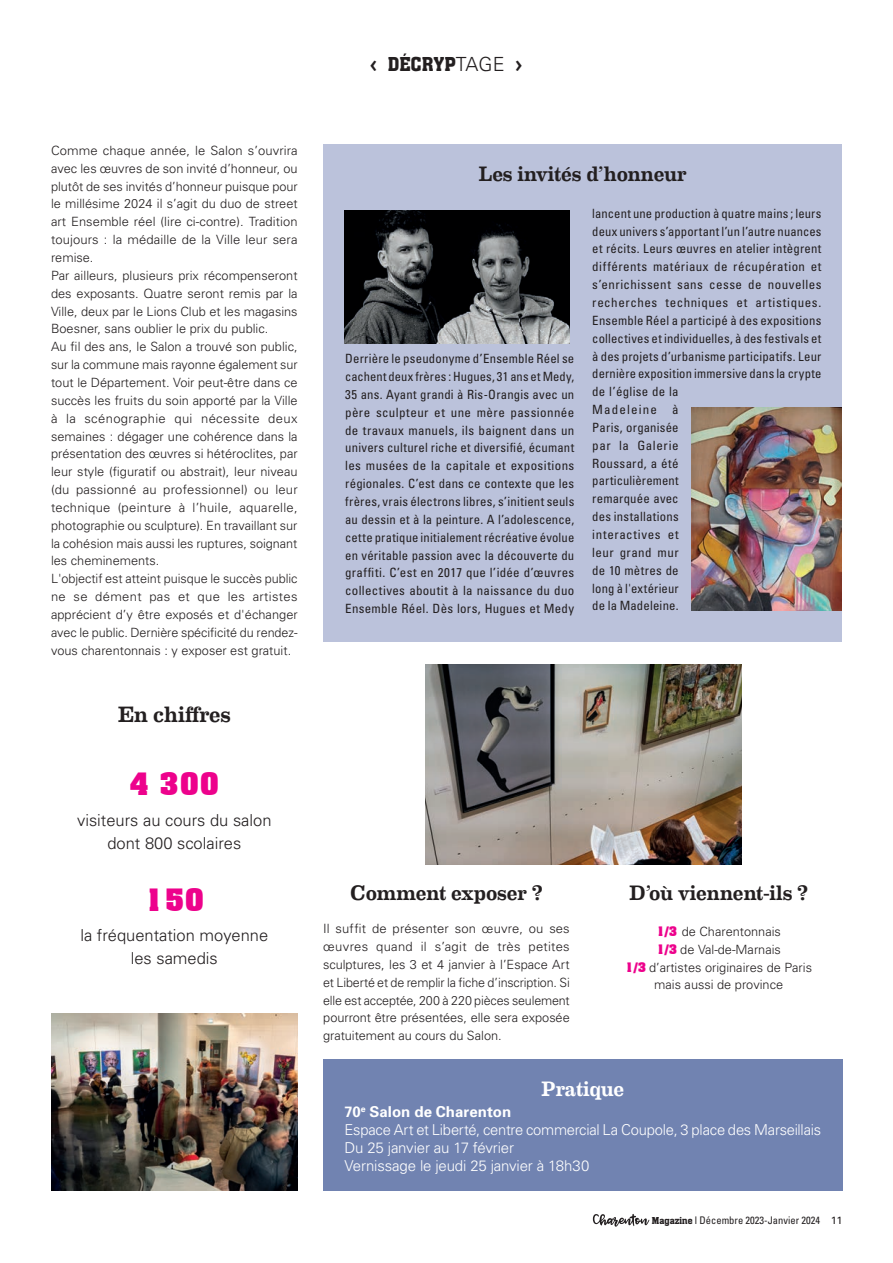
<style>
.page{position:relative;width:893px;height:1263px;background:#fff}
.page>*{position:absolute;margin:0;border:0;box-sizing:border-box;transform-origin:0 0}
.t1{font:700 30px "Aachen BT";color:#ed028c}
.t2{font:500 22.35px "Eames Century Modern";letter-spacing:-.005em;color:#231f20}
.t3{font:500 21px "Eames Century Modern";letter-spacing:-.01em;color:#231f20}
.t4{font:500 21px "Aachen D";letter-spacing:.005em;color:#231f20}
.t5{font:500 21px "Eames Century Modern";letter-spacing:-.01em;color:#fff}
.t6{font:300 16.5px "Univers";color:#231f20}
.t7{font:300 15px "Univers";letter-spacing:-.015em;color:#fff}
.t8{font:700 15px "Univers";color:#fff}
.t9{font:300 12.75px/17.9px "Univers";color:#231f20;text-align:justify}
.t10{font:condensed 12.75px/17.9px "Univers";letter-spacing:.02em;color:#231f20;text-align:justify}
.t11{font:condensed 10.5px "Univers";color:#231f20}
.s1{font-family:"Officina Serif";font-weight:700}
.s2{font-family:"Univers";font-weight:300;font-size:19.5px}
.s3{font-family:"Aachen BT";font-weight:700;color:#ed028c}
.s4{font-family:"Aachen D";font-weight:500;font-stretch:normal}
.s5{font-stretch:normal}
</style>
<div class="page">
<svg style="left:593px;top:1214px;width:56px;height:13px"></svg>
<div style="left:324px;top:145px;width:518px;height:497px;background:#bbc2db"></div>
<img style="left:344px;top:210px;width:226px;height:133px">
<img style="left:691px;top:407px;width:151px;height:204px">
<div style="left:323px;top:1059px;width:519px;height:131px;background:#7183b1"></div>
<img style="left:51px;top:1013px;width:247px;height:178px">
<img style="left:425px;top:664px;width:316px;height:200px">
<p class="t4" style="left:370px;top:52px;width:154px"><span class="s1">‹</span> DÉCRYP<span class="s2">TAGE</span> <span class="s1">›</span></p>
<p class="t9" style="left:51px;top:141px;width:248px">Comme chaque année, le Salon s’ouvrira avec les œuvres de son invité d’honneur, ou plutôt de ses invités d’honneur puisque pour le millésime 2024 il s’agit du duo de street art Ensemble réel (lire ci-contre). Tradition toujours : la médaille de la Ville leur sera remise.</p>
<p class="t9" style="left:51px;top:266px;width:248px">Par ailleurs, plusieurs prix récompenseront des exposants. Quatre seront remis par la Ville, deux par le Lions Club et les magasins Boesner, sans oublier le prix du public.</p>
<p class="t9" style="left:51px;top:337px;width:248px">Au fil des ans, le Salon a trouvé son public, sur la commune mais rayonne également sur tout le Département. Voir peut-être dans ce succès les fruits du soin apporté par la Ville à la scénographie qui nécessite deux semaines : dégager une cohérence dans la présentation des œuvres si hétéroclites, par leur style (figuratif ou abstrait), leur niveau (du passionné au professionnel) ou leur technique (peinture à l’huile, aquarelle, photographie ou sculpture). En travaillant sur la cohésion mais aussi les ruptures, soignant les cheminements.</p>
<p class="t9" style="left:51px;top:569px;width:248px">L'objectif est atteint puisque le succès public ne se dément pas et que les artistes apprécient d’y être exposés et d'échanger avec le public. Dernière spécificité du rendez&shy;vous charentonnais : y exposer est gratuit.</p>
<p class="t2" style="left:118px;top:698px;width:115px">En chiffres</p>
<p class="t1" style="left:129px;top:765px;width:92px">4 300</p>
<p class="t6" style="left:77px;top:810px;width:196px">visiteurs au cours du salon</p>
<p class="t6" style="left:107px;top:833px;width:135px">dont 800 scolaires</p>
<p class="t1" style="left:144px;top:881px;width:62px">150</p>
<p class="t6" style="left:80px;top:925px;width:189px">la fréquentation moyenne</p>
<p class="t6" style="left:131px;top:948px;width:89px">les samedis</p>
<p class="t3" style="left:478px;top:158px;width:210px">Les invités d’honneur</p>
<p class="t10" style="left:345px;top:349px;width:231px">Derrière le pseudonyme d’Ensemble Réel se cachent deux frères : Hugues, 31 ans et Medy, 35 ans. Ayant grandi à Ris-Orangis avec un père sculpteur et une mère passionnée de travaux manuels, ils baignent dans un univers culturel riche et diversifié, écumant les musées de la capitale et expositions régionales. C’est dans ce contexte que les frères, vrais électrons libres, s’initient seuls au dessin et à la peinture. A l’adolescence, cette pratique initialement récréative évolue en véritable passion avec la découverte du graffiti. C’est en 2017 que l’idée d’œuvres collectives aboutit à la naissance du duo Ensemble Réel. Dès lors, Hugues et Medy</p>
<p class="t10" style="left:592px;top:204px;width:231px;text-align:left">lancent une production à quatre mains ; leurs deux univers s’apportant l’un l’autre nuances et récits. Leurs œuvres en atelier intègrent différents matériaux de récupération et s’enrichissent sans cesse de nouvelles recherches techniques et artistiques.<br>Ensemble Réel a participé à des expositions collectives et individuelles, à des festivals et à des projets d’urbanisme participatifs. Leur dernière exposition immersive dans la crypte de l’église de la<br>Madeleine à<br>Paris, organisée<br>par la Galerie<br>Roussard, a été<br>particulièrement<br>remarquée avec<br>des installations<br>interactives et<br>leur grand mur<br>de 10 mètres de<br>long à l'extérieur<br>de la Madeleine.</p>
<p class="t3" style="left:350px;top:877px;width:194px">Comment exposer ?</p>
<p class="t9" style="left:323px;top:919px;width:248px">Il suffit de présenter son œuvre, ou ses œuvres quand il s’agit de très petites sculptures, les 3 et 4 janvier à l’Espace Art et Liberté et de remplir la fiche d’inscription. Si elle est acceptée, 200 à 220 pièces seulement pourront être présentées, elle sera exposée gratuitement au cours du Salon.</p>
<p class="t3" style="left:629px;top:877px;width:180px">D’où viennent-ils ?</p>
<p class="t9" style="left:656px;top:922px;width:126px"><span class="s3">1/3</span> de Charentonnais</p>
<p class="t9" style="left:656px;top:940px;width:126px"><span class="s3">1/3</span> de Val-de-Marnais</p>
<p class="t9" style="left:625px;top:958px;width:188px"><span class="s3">1/3</span> d’artistes originaires de Paris</p>
<p class="t9" style="left:654px;top:976px;width:130px">mais aussi de province</p>
<p class="t5" style="left:541px;top:1073px;width:85px">Pratique</p>
<p class="t8" style="left:344px;top:1102px;width:168px">70<sup>e</sup> Salon de Charenton</p>
<p class="t7" style="left:344px;top:1120px;width:478px">Espace Art et Liberté, centre commercial La Coupole, 3 place des Marseillais</p>
<p class="t7" style="left:344px;top:1138px;width:171px">Du 25 janvier au 17 février</p>
<p class="t7" style="left:344px;top:1156px;width:247px">Vernissage le jeudi 25 janvier à 18h30</p>
<p class="t11" style="left:652px;top:1214px;width:192px"><span class="s4">Magazine</span> l Décembre 2023-Janvier 2024 <span class="s5">11</span></p>
</div>
